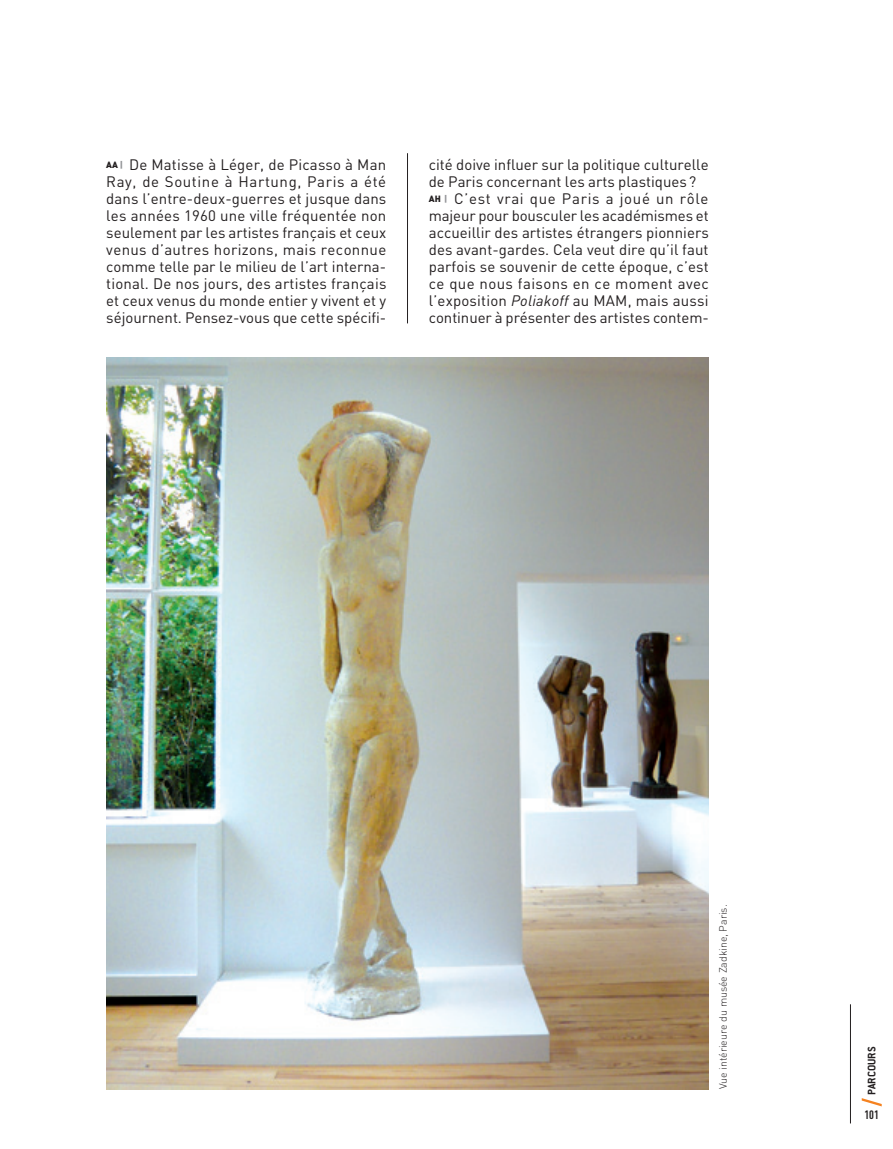
<style>
.page{position:relative;width:893px;height:1149px;background:#fff}
.page>*{position:absolute;margin:0;border:0;box-sizing:border-box;transform-origin:0 0}
.t1{font:15px/17px "DIN";color:#231f20}
.t2{font:700 12px "Conduit ITC";color:#231f20}
.t3{font:700 12px "DIN Cond";color:#231f20}
.t4{font:300 10.5px "DIN";color:#231f20}
.s1{font-weight:900;font-size:9px}
.s2{font-weight:900;font-size:9px;color:#939598}
.s3{font-style:italic}
</style>
<div class="page">
<hr style="left:850px;top:1003px;width:1px;height:120px;background:#231f20">
<svg style="left:862px;top:1098px;width:20px;height:8px"></svg>
<hr style="left:407px;top:153px;width:1px;height:170px;background:#231f20">
<img style="left:106px;top:357px;width:603px;height:732px">
<p class="t1" style="left:106px;top:156px;width:282px;text-align:justify"><span class="s1">AA</span> <span class="s2">|</span> De Matisse à Léger, de Picasso à Man Ray, de Soutine à Hartung, Paris a été dans l’entre-deux-guerres et jusque dans les années 1960 une ville fréquentée non seulement par les artistes français et ceux venus d’autres horizons, mais reconnue comme telle par le milieu de l’art interna&shy;tional. De nos jours, des artistes français et ceux venus du monde entier y vivent et y séjournent. Pensez-vous que cette spécifi-</p>
<p class="t1" style="left:429px;top:156px;width:282px">cité doive influer sur la politique culturelle de Paris concernant les arts plastiques ?<br><span class="s1">AH</span> <span class="s2">|</span> C’est vrai que Paris a joué un rôle majeur pour bousculer les académismes et accueillir des artistes étrangers pionniers des avant-gardes. Cela veut dire qu’il faut parfois se souvenir de cette époque, c’est ce que nous faisons en ce moment avec l’exposition <span class="s3">Poliakoff</span> au MAM, mais aussi continuer à présenter des artistes contem-</p>
<p class="t4" style="left:717px;top:1089px;width:186px;rotate:-90deg">Vue intérieure du musée Zadkine, Paris.</p>
<p class="t2" style="left:864px;top:1094px;width:49px;rotate:-90deg">Parcours</p>
<p class="t3" style="left:864px;top:1107px;width:16px">101</p>
</div>
